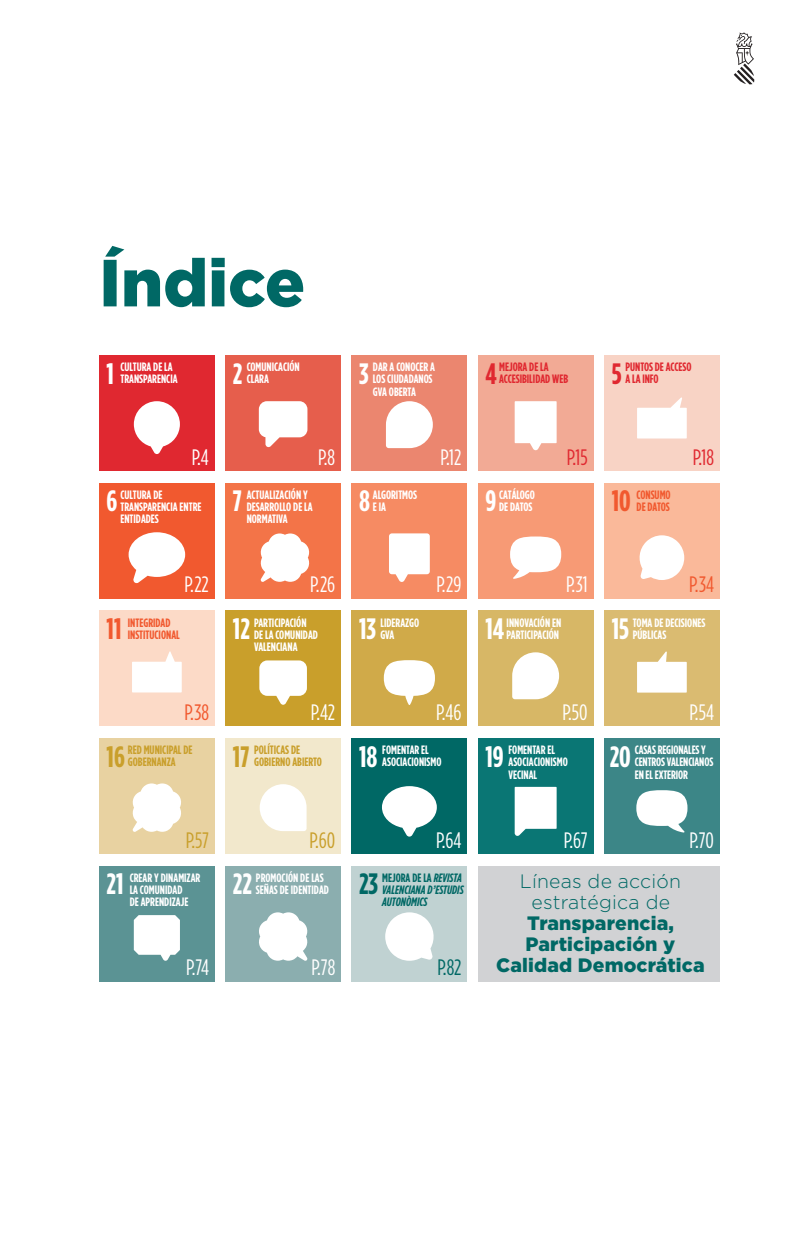
<style>
.page{position:relative;width:794px;height:1241px;background:#fff}
.page>*{position:absolute;margin:0;border:0;box-sizing:border-box;transform-origin:0 0}
.t1{font:900 66.5px "Gotham";color:#006865}
.t2{font:700 29.4px "Gotham Condensed";color:#fff}
.t3{font:700 29.4px "Gotham Condensed";color:#f1592f}
.t4{font:700 29.4px "Gotham Condensed";color:#c99f2b}
.t5{font:700 29.4px "Gotham Condensed";color:#e02830}
.t6{font:700 29.4px "Gotham Condensed";color:#006865}
.t7{font:22.22px "Gotham Condensed";color:#fff}
.t8{font:22.22px "Gotham Condensed";color:#e02830}
.t9{font:22.22px "Gotham Condensed";color:#f1592f}
.t10{font:22.22px "Gotham Condensed";color:#c99f2b}
.t11{font:22.22px "Gotham Condensed";color:#006865}
.t12{font:900 19.43px/21px "Gotham";letter-spacing:.005em;color:#006865;text-align:center}
.t13{font:300 19.43px/21px "Gotham";letter-spacing:.01em;color:#006865;text-align:center}
.t14{font:700 12.08px/12.1px "Gotham Condensed";color:#fff}
.t15{font:700 12.08px "Gotham Condensed";color:#c99f2b}
.t16{font:700 12.08px "Gotham Condensed";color:#e02830}
.t17{font:700 12.08px "Gotham Condensed";color:#f1592f}
.t18{font:italic 700 12.08px/12.1px "Gotham Cond";color:#006865}
.t19{font:700 12.08px "Gotham Condensed";color:#006865}
.s1{font-family:"Gotham Cond";font-style:italic}
</style>
<div class="page">
<svg style="left:733px;top:32px;width:21px;height:52px"></svg>
<div style="left:478px;top:865px;width:241px;height:116px;background:#d1d2d4"></div>
<div style="left:99px;top:355px;width:115px;height:115px;background:#e02830"></div>
<div style="left:225px;top:355px;width:116px;height:115px;background:#e65e4c"></div>
<div style="left:352px;top:355px;width:115px;height:115px;background:#eb866f"></div>
<div style="left:478px;top:355px;width:115px;height:115px;background:#f2aa95"></div>
<div style="left:604px;top:355px;width:115px;height:115px;background:#f8d3c5"></div>
<div style="left:99px;top:483px;width:115px;height:115px;background:#f1592f"></div>
<div style="left:225px;top:483px;width:116px;height:115px;background:#f37448"></div>
<div style="left:352px;top:483px;width:115px;height:115px;background:#f68b63"></div>
<div style="left:478px;top:483px;width:115px;height:115px;background:#f79a75"></div>
<div style="left:604px;top:483px;width:115px;height:115px;background:#fab99a"></div>
<div style="left:99px;top:610px;width:115px;height:115px;background:#fcdac7"></div>
<div style="left:225px;top:610px;width:116px;height:115px;background:#c99f2b"></div>
<div style="left:352px;top:610px;width:115px;height:115px;background:#d0aa49"></div>
<div style="left:478px;top:610px;width:115px;height:115px;background:#d7b766"></div>
<div style="left:604px;top:610px;width:115px;height:115px;background:#dabb71"></div>
<div style="left:99px;top:738px;width:115px;height:115px;background:#e8d2a1"></div>
<div style="left:225px;top:738px;width:116px;height:115px;background:#f2e8cc"></div>
<div style="left:352px;top:738px;width:115px;height:115px;background:#006865"></div>
<div style="left:478px;top:738px;width:115px;height:115px;background:#0a7674"></div>
<div style="left:604px;top:738px;width:115px;height:115px;background:#3c8687"></div>
<div style="left:99px;top:865px;width:115px;height:116px;background:#5b9394"></div>
<div style="left:225px;top:865px;width:116px;height:116px;background:#8baeaf"></div>
<div style="left:352px;top:865px;width:115px;height:116px;background:#c0d2d2"></div>
<svg style="left:134px;top:401px;width:46px;height:53px"></svg>
<svg style="left:639px;top:535px;width:45px;height:45px"></svg>
<svg style="left:385px;top:912px;width:49px;height:48px"></svg>
<svg style="left:259px;top:660px;width:48px;height:44px"></svg>
<svg style="left:382px;top:786px;width:55px;height:50px"></svg>
<svg style="left:386px;top:401px;width:47px;height:47px"></svg>
<svg style="left:260px;top:784px;width:46px;height:47px;background:#fcfbf6"></svg>
<svg style="left:512px;top:652px;width:47px;height:47px;background:#f8f2e5"></svg>
<svg style="left:129px;top:532px;width:56px;height:51px"></svg>
<svg style="left:389px;top:533px;width:41px;height:49px;background:#fdeee8"></svg>
<svg style="left:259px;top:401px;width:48px;height:46px"></svg>
<svg style="left:134px;top:915px;width:46px;height:45px;background:#eaf1f1"></svg>
<svg style="left:514px;top:786px;width:42px;height:49px;background:#deecec"></svg>
<svg style="left:514px;top:401px;width:42px;height:49px;background:#fdf3f0"></svg>
<svg style="left:510px;top:536px;width:51px;height:42px"></svg>
<svg style="left:636px;top:790px;width:51px;height:42px"></svg>
<svg style="left:384px;top:660px;width:51px;height:45px"></svg>
<svg style="left:637px;top:397px;width:50px;height:41px"></svg>
<svg style="left:132px;top:651px;width:50px;height:41px"></svg>
<svg style="left:637px;top:651px;width:50px;height:41px"></svg>
<svg style="left:132px;top:783px;width:49px;height:48px"></svg>
<svg style="left:260px;top:533px;width:49px;height:48px"></svg>
<svg style="left:259px;top:912px;width:49px;height:48px"></svg>
<h1 class="t1" style="left:99px;top:237px;width:207px">Índice</h1>
<p class="t14" style="left:120px;top:361px;width:54px">CULTURA DE LA</p>
<h2 class="t2" style="left:107px;top:357px;width:9px">1</h2>
<p class="t14" style="left:120px;top:373px;width:59px">TRANSPARENCIA</p>
<p class="t14" style="left:247px;top:361px;width:55px">COMUNICACIÓN</p>
<h2 class="t2" style="left:233px;top:357px;width:11px">2</h2>
<p class="t14" style="left:247px;top:373px;width:24px">CLARA</p>
<h2 class="t2" style="left:359px;top:357px;width:11px">3</h2>
<p class="t16" style="left:499px;top:360px;width:51px">MEJORA DE LA</p>
<p class="t14" style="left:373px;top:361px;width:64px">DAR A CONOCER A<br>LOS CIUDADANOS<br>GVA OBERTA</p>
<h2 class="t5" style="left:485px;top:357px;width:13px">4</h2>
<p class="t16" style="left:499px;top:372px;width:71px">ACCESIBILIDAD WEB</p>
<p class="t16" style="left:625px;top:360px;width:68px">PUNTOS DE ACCESO</p>
<h2 class="t5" style="left:611px;top:357px;width:11px">5</h2>
<p class="t16" style="left:625px;top:372px;width:35px">A LA INFO</p>
<h3 class="t7" style="left:192px;top:445px;width:19px">P.4</h3>
<h3 class="t7" style="left:318px;top:445px;width:18px">P.8</h3>
<h3 class="t7" style="left:440px;top:445px;width:22px">P.12</h3>
<h3 class="t8" style="left:567px;top:445px;width:22px">P.15</h3>
<h3 class="t8" style="left:693px;top:445px;width:23px">P.18</h3>
<h2 class="t2" style="left:107px;top:484px;width:12px">6</h2>
<p class="t14" style="left:247px;top:488px;width:68px">ACTUALIZACIÓN Y<br>DESARROLLO DE LA<br>NORMATIVA</p>
<h2 class="t2" style="left:233px;top:484px;width:11px">7</h2>
<p class="t14" style="left:373px;top:488px;width:46px">ALGORITMOS</p>
<p class="t14" style="left:120px;top:488px;width:83px">CULTURA DE<br>TRANSPARENCIA ENTRE<br>ENTIDADES</p>
<h2 class="t2" style="left:359px;top:484px;width:12px">8</h2>
<p class="t14" style="left:373px;top:500px;width:15px">E IA</p>
<p class="t14" style="left:499px;top:488px;width:37px">CATÁLOGO</p>
<h2 class="t2" style="left:485px;top:484px;width:12px">9</h2>
<p class="t14" style="left:499px;top:500px;width:35px">DE DATOS</p>
<p class="t17" style="left:636px;top:488px;width:36px">CONSUMO</p>
<h2 class="t3" style="left:611px;top:484px;width:21px">10</h2>
<p class="t17" style="left:636px;top:500px;width:35px">DE DATOS</p>
<h3 class="t7" style="left:185px;top:572px;width:26px">P.22</h3>
<h3 class="t7" style="left:310px;top:572px;width:26px">P.26</h3>
<h3 class="t7" style="left:436px;top:572px;width:27px">P.29</h3>
<h3 class="t7" style="left:566px;top:572px;width:23px">P.31</h3>
<h3 class="t9" style="left:689px;top:572px;width:26px">P.34</h3>
<p class="t17" style="left:128px;top:615px;width:44px">INTEGRIDAD</p>
<h2 class="t3" style="left:107px;top:612px;width:16px">11</h2>
<p class="t17" style="left:128px;top:627px;width:53px">INSTITUCIONAL</p>
<p class="t14" style="left:254px;top:616px;width:65px">PARTICIPACIÓN<br>DE LA COMUNIDAD<br>VALENCIANA</p>
<h2 class="t2" style="left:233px;top:612px;width:18px">12</h2>
<p class="t14" style="left:380px;top:616px;width:40px">LIDERAZGO</p>
<h2 class="t2" style="left:359px;top:612px;width:19px">13</h2>
<p class="t14" style="left:380px;top:628px;width:16px">GVA</p>
<p class="t14" style="left:506px;top:616px;width:56px">INNOVACIÓN EN</p>
<h2 class="t2" style="left:485px;top:612px;width:20px">14</h2>
<p class="t14" style="left:506px;top:628px;width:54px">PARTICIPACIÓN</p>
<p class="t14" style="left:633px;top:616px;width:74px">TOMA DE DECISIONES</p>
<h2 class="t2" style="left:611px;top:612px;width:19px">15</h2>
<p class="t14" style="left:633px;top:628px;width:35px">PÚBLICAS</p>
<h3 class="t9" style="left:185px;top:700px;width:26px">P.38</h3>
<h3 class="t7" style="left:311px;top:700px;width:26px">P.42</h3>
<h3 class="t7" style="left:436px;top:700px;width:27px">P.46</h3>
<h3 class="t7" style="left:562px;top:700px;width:27px">P.50</h3>
<h3 class="t7" style="left:689px;top:700px;width:26px">P.54</h3>
<p class="t15" style="left:128px;top:743px;width:66px">RED MUNICIPAL DE</p>
<h2 class="t4" style="left:107px;top:739px;width:20px">16</h2>
<p class="t15" style="left:128px;top:755px;width:49px">GOBERNANZA</p>
<p class="t15" style="left:254px;top:743px;width:48px">POLÍTICAS DE</p>
<h2 class="t4" style="left:233px;top:739px;width:18px">17</h2>
<p class="t15" style="left:254px;top:755px;width:69px">GOBIERNO ABIERTO</p>
<p class="t14" style="left:382px;top:743px;width:48px">FOMENTAR EL</p>
<h2 class="t2" style="left:359px;top:739px;width:20px">18</h2>
<p class="t14" style="left:382px;top:755px;width:61px">ASOCIACIONISMO</p>
<p class="t14" style="left:508px;top:743px;width:61px">FOMENTAR EL<br>ASOCIACIONISMO<br>VECINAL</p>
<h2 class="t2" style="left:485px;top:739px;width:20px">19</h2>
<p class="t14" style="left:635px;top:743px;width:80px">CASAS REGIONALES Y<br>CENTROS VALENCIANOS<br>EN EL EXTERIOR</p>
<h2 class="t2" style="left:610px;top:739px;width:23px">20</h2>
<h3 class="t10" style="left:186px;top:827px;width:24px">P.57</h3>
<h3 class="t10" style="left:309px;top:827px;width:27px">P.60</h3>
<h3 class="t7" style="left:436px;top:827px;width:27px">P.64</h3>
<h3 class="t7" style="left:564px;top:827px;width:25px">P.67</h3>
<h3 class="t7" style="left:689px;top:827px;width:26px">P.70</h3>
<h2 class="t2" style="left:107px;top:867px;width:18px">21</h2>
<p class="t14" style="left:256px;top:871px;width:69px">PROMOCIÓN DE LAS</p>
<p class="t19" style="left:382px;top:870px;width:81px">MEJORA DE LA <span class="s1">REVISTA</span></p>
<p class="t18" style="left:382px;top:883px;width:83px">VALENCIANA D’ESTUDIS<br>AUTONÒMICS</p>
<p class="t14" style="left:130px;top:871px;width:72px">CREAR Y DINAMIZAR<br>LA COMUNIDAD<br>DE APRENDIZAJE</p>
<h2 class="t2" style="left:233px;top:867px;width:20px">22</h2>
<p class="t14" style="left:256px;top:883px;width:74px">SEÑAS DE IDENTIDAD</p>
<h2 class="t6" style="left:359px;top:867px;width:21px">23</h2>
<h3 class="t13" style="left:520px;top:869px;width:163px">Líneas de acción estratégica de</h3>
<h3 class="t12" style="left:496px;top:912px;width:210px">Transparencia,<br>Participación y<br>Calidad Democrática</h3>
<h3 class="t7" style="left:186px;top:955px;width:24px">P.74</h3>
<h3 class="t7" style="left:312px;top:955px;width:25px">P.78</h3>
<h3 class="t11" style="left:437px;top:955px;width:26px">P.82</h3>
</div>
